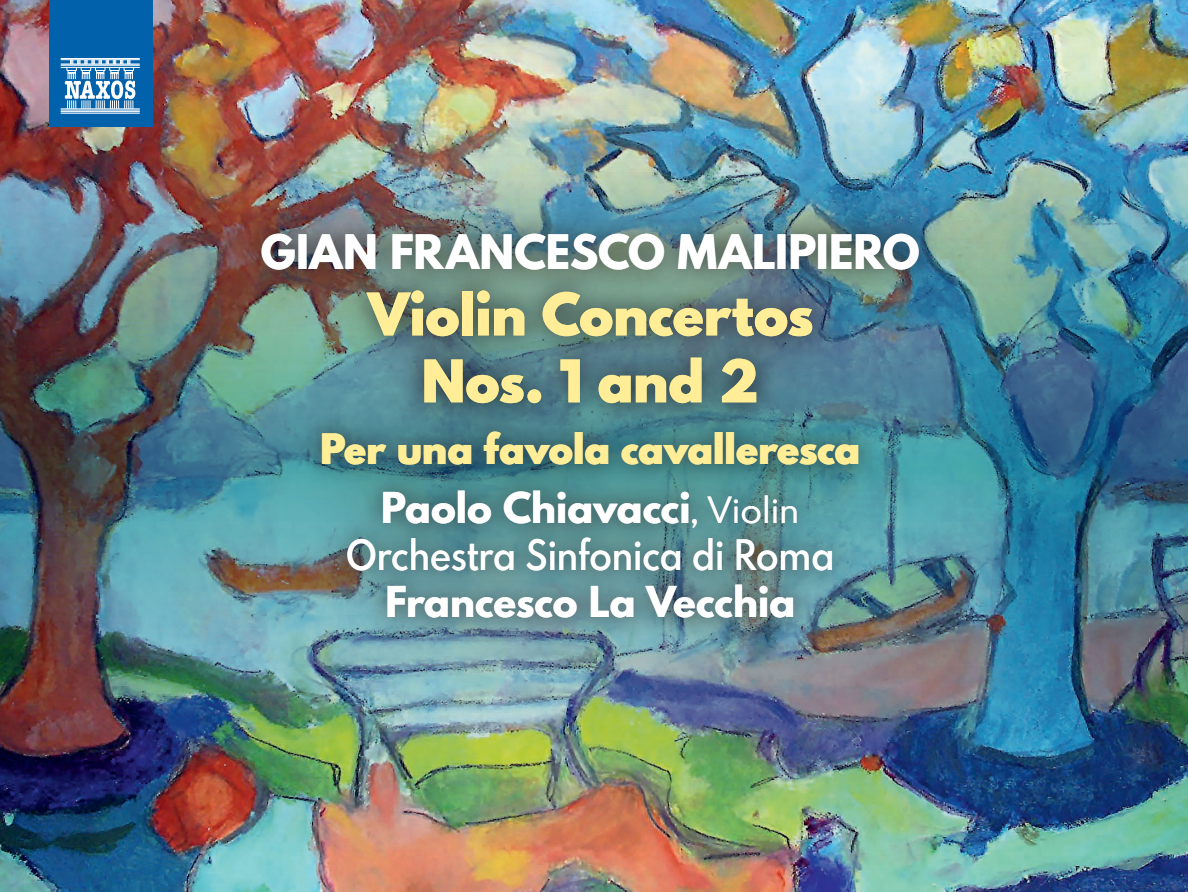
<style>
.page{position:relative;width:1188px;height:892px;background:#fff}
.page>*{position:absolute;margin:0;border:0;box-sizing:border-box;transform-origin:0 0}
.t1{font:900 52.05px/66.9px "Spartan MB";color:#ffee97;text-align:center}
.t2{font:800 42.15px "Spartan MB";letter-spacing:.005em;color:#fff}
.t3{font:800 37.65px "Spartan MB";color:#fff}
.t4{font:900 37.2px "Spartan MB";letter-spacing:.005em;color:#ffee97}
.t5{font:600 37.2px "Spartan MB";color:#fff;scale:.9 1}
.s1{font-weight:400}
.s2{font-weight:400;font-size:32.1px}
</style>
<div class="page">
<img style="left:0;top:0;width:1188px;height:891px">
<img style="left:0;top:81px;width:1188px;height:770px">
<div style="left:49px;top:0;width:104px;height:126px;background:#0161aa"></div>
<hr style="left:61px;top:67px;width:79px;height:1px;background:#fff">
<hr style="left:61px;top:109px;width:79px;height:1px;background:#fff">
<hr style="left:61px;top:65px;width:79px;height:1px;background:#fff">
<hr style="left:61px;top:64px;width:79px;height:1px;background:#fff">
<hr style="left:61px;top:59px;width:79px;height:1px;background:#fff">
<hr style="left:61px;top:58px;width:79px;height:1px;background:#fff">
<hr style="left:61px;top:110px;width:79px;height:1px;background:#fff">
<hr style="left:61px;top:113px;width:79px;height:1px;background:#fff">
<hr style="left:61px;top:111px;width:79px;height:1px;background:#fff">
<svg style="left:65px;top:60px;width:70px;height:49px"></svg>
<div style="left:195px;top:163px;width:791px;height:524px;background:#231f20;opacity:.77"></div>
<p class="t2" style="left:261px;top:218px;width:660px">GIAN FRANCESCO MALIPIERO</p>
<h1 class="t1" style="left:367px;top:281px;width:448px">Violin Concertos<br>Nos. 1 and 2</h1>
<p class="t4" style="left:320px;top:419px;width:541px">Per una favola cavalleresca</p>
<p class="t3" style="left:381px;top:478px;width:420px">Paolo Chiavacci<span class="s1">,</span> <span class="s2">Violin</span></p>
<p class="t5" style="left:346px;top:526px;width:544px">Orchestra Sinfonica di Roma</p>
<p class="t3" style="left:385px;top:572px;width:411px">Francesco La Vecchia</p>
</div>
